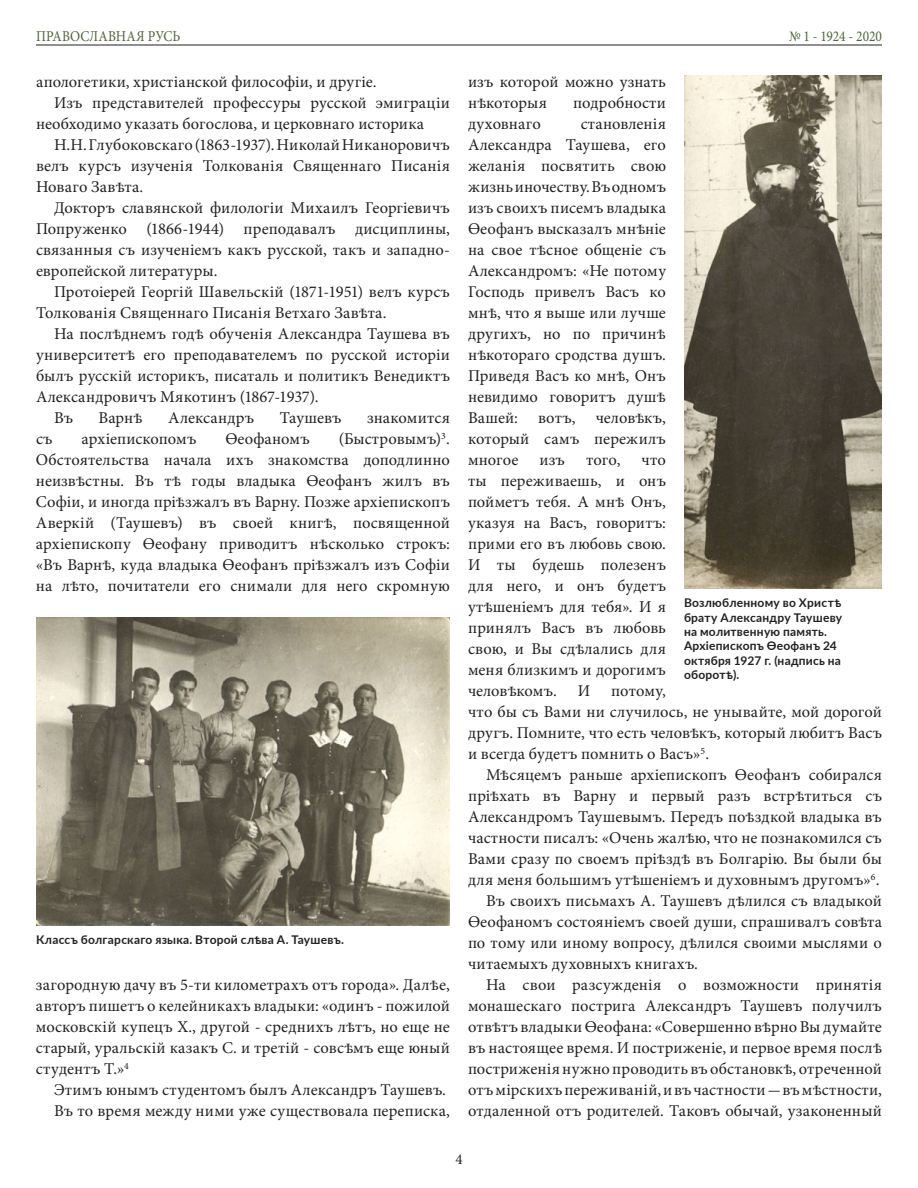
<style>
.page{position:relative;width:918px;height:1188px;background:#fff}
.page>*{position:absolute;margin:0;border:0;box-sizing:border-box;transform-origin:0 0}
.t1{font:16.5px/21px "Minion Pro";letter-spacing:.01em;color:#231f20;text-align:justify}
.t2{font:15px "Minion Pro";color:#4d653c;scale:.9 1}
.t3{font:15px "Minion Pro";color:#231f20}
.t4{font:700 12px/14.4px "Lato";letter-spacing:.02em;color:#231f20}
</style>
<div class="page">
<img style="left:36px;top:618px;width:414px;height:307px">
<img style="left:684px;top:75px;width:198px;height:513px">
<hr style="left:36px;top:45px;width:846px;height:1px;background:#231f20">
<p class="t2" style="left:36px;top:26px;width:162px">ПРАВОСЛАВНАЯ РУСЬ</p>
<p class="t2" style="left:789px;top:26px;width:105px">№ 1 - 1924 - 2020</p>
<p class="t1" style="left:36px;top:71px;width:342px">апологетики, христіанской философіи, и другіе.</p>
<p class="t1" style="left:54px;top:92px;width:397px">Изъ представителей профессуры русской эмиграціи</p>
<p class="t1" style="left:36px;top:113px;width:390px">необходимо указать богослова, и церковнаго историка</p>
<p class="t1" style="left:54px;top:134px;width:397px">Н.Н. Глубоковскаго (1863-1937). Николай Никаноровичъ</p>
<p class="t1" style="left:36px;top:155px;width:415px">велъ курсъ изученія Толкованія Священнаго Писанія</p>
<p class="t1" style="left:36px;top:176px;width:109px">Новаго Завѣта.</p>
<p class="t1" style="left:54px;top:197px;width:397px">Докторъ славянской филологіи Михаилъ Георгіевичъ</p>
<p class="t1" style="left:36px;top:218px;width:416px">Попруженко (1866-1944) преподавалъ дисциплины,</p>
<p class="t1" style="left:36px;top:239px;width:416px">связанныя съ изученіемъ какъ русской, такъ и западно-</p>
<p class="t1" style="left:36px;top:260px;width:183px">европейской литературы.</p>
<p class="t1" style="left:54px;top:281px;width:397px">Протоіерей Георгій Шавельскій (1871-1951) велъ курсъ</p>
<p class="t1" style="left:36px;top:302px;width:352px">Толкованія Священнаго Писанія Ветхаго Завѣта.</p>
<p class="t1" style="left:54px;top:323px;width:397px">На послѣднемъ годѣ обученія Александра Таушева въ</p>
<p class="t1" style="left:36px;top:344px;width:415px">университетѣ его преподавателемъ по русской исторіи</p>
<p class="t1" style="left:36px;top:365px;width:416px">былъ русскій историкъ, писаталь и политикъ Венедиктъ</p>
<p class="t1" style="left:36px;top:386px;width:284px">Александровичъ Мякотинъ (1867-1937).</p>
<p class="t1" style="left:54px;top:407px;width:21px">Въ</p>
<p class="t1" style="left:99px;top:407px;width:45px">Варнѣ</p>
<p class="t1" style="left:168px;top:407px;width:88px">Александръ</p>
<p class="t1" style="left:280px;top:407px;width:63px">Таушевъ</p>
<p class="t1" style="left:367px;top:407px;width:84px">знакомится</p>
<p class="t1" style="left:36px;top:428px;width:18px">съ</p>
<p class="t1" style="left:82px;top:428px;width:116px">архіепископомъ</p>
<p class="t1" style="left:225px;top:428px;width:86px">Ѳеофаномъ</p>
<p class="t1" style="left:36px;top:428px;width:416px;text-indent:303px">(Быстровымъ)<sup>3</sup>.<br>Обстоятельства начала ихъ знакомства доподлинно неизвѣстны. Въ тѣ годы владыка Ѳеофанъ жилъ въ Софіи, и иногда пріѣзжалъ въ Варну. Позже архіепископъ Аверкій (Таушевъ) въ своей книгѣ, посвященной архіепископу Ѳеофану приводитъ нѣсколько строкъ: «Въ Варнѣ, куда владыка Ѳеофанъ пріѣзжалъ изъ Софіи на лѣто, почитатели его снимали для него скромную</p>
<p class="t4" style="left:36px;top:932px;width:309px">Классъ болгарскаго языка. Второй слѣва А. Таушевъ.</p>
<p class="t1" style="left:36px;top:974px;width:416px">загородную дачу въ 5-ти километрахъ отъ города». Далѣе, авторъ пишетъ о келейникахъ владыки: «одинъ - пожилой московскій купецъ Х., другой - среднихъ лѣтъ, но еще не старый, уральскій казакъ С. и третій - совсѣмъ еще юный студентъ Т.»<sup>4</sup></p>
<p class="t1" style="left:54px;top:1079px;width:397px">Этимъ юнымъ студентомъ былъ Александръ Таушевъ.<br>Въ то время между ними уже существовала переписка,</p>
<p class="t1" style="left:468px;top:71px;width:199px">изъ которой можно узнать нѣкоторыя</p>
<p class="t1" style="left:573px;top:92px;width:94px">подробности</p>
<p class="t1" style="left:468px;top:113px;width:200px;text-indent:113px">становленія Александра Таушева, его желанія посвятить свою жизнь иночеству. Въ одномъ изъ своихъ писемъ владыка Ѳеофанъ высказалъ мнѣніе на свое тѣсное общеніе съ Александромъ: «Не потому Господь привелъ Васъ ко мнѣ, что я выше или лучше другихъ, но по причинѣ нѣкотораго сродства душъ.<br>Приведя Васъ ко мнѣ, Онъ невидимо говоритъ душѣ Вашей: вотъ, человѣкъ, который самъ пережилъ многое</p>
<p class="t1" style="left:468px;top:113px;width:74px">духовнаго</p>
<p class="t1" style="left:468px;top:449px;width:200px;text-indent:174px">что ты переживаешь, и онъ пойметъ тебя. А мнѣ Онъ, указуя на Васъ, говоритъ: прими его въ любовь свою.<br>И ты будешь полезенъ для него, и онъ будетъ утѣшеніемъ для тебя». И я принялъ Васъ въ любовь свою, и Вы сдѣлались для меня близкимъ и дорогимъ человѣкомъ.</p>
<p class="t1" style="left:539px;top:449px;width:27px">изъ</p>
<p class="t1" style="left:586px;top:449px;width:36px">того,</p>
<p class="t4" style="left:684px;top:595px;width:160px">Возлюбленному во Христѣ брату Александру Таушеву на молитвенную память.<br>Архіепископъ Ѳеофанъ 24 октября 1927 г. (надпись на оборотѣ).</p>
<p class="t1" style="left:578px;top:680px;width:14px">И</p>
<p class="t1" style="left:468px;top:680px;width:416px;text-align:left;text-indent:143px">потому,<br>что бы съ Вами ни случилось, не унывайте, мой дорогой другъ. Помните, что есть человѣкъ, который любитъ Васъ и всегда будетъ помнить о Васъ»<sup>5</sup>.</p>
<p class="t1" style="left:486px;top:764px;width:398px">Мѣсяцемъ раньше архіепископъ Ѳеофанъ собирался</p>
<p class="t1" style="left:468px;top:785px;width:416px">пріѣхать въ Варну и первый разъ встрѣтиться съ</p>
<p class="t1" style="left:468px;top:806px;width:415px">Александромъ Таушевымъ. Передъ поѣздкой владыка въ</p>
<p class="t1" style="left:468px;top:827px;width:415px">частности писалъ: «Очень жалѣю, что не познакомился съ</p>
<p class="t1" style="left:468px;top:848px;width:415px">Вами сразу по своемъ пріѣздѣ въ Болгарію. Вы были бы</p>
<p class="t1" style="left:468px;top:869px;width:413px">для меня большимъ утѣшеніемъ и духовнымъ другомъ»<sup>6</sup>.</p>
<p class="t1" style="left:486px;top:890px;width:397px">Въ своихъ письмахъ А. Таушевъ дѣлился съ владыкой</p>
<p class="t1" style="left:468px;top:911px;width:415px">Ѳеофаномъ состояніемъ своей души, спрашивалъ совѣта</p>
<p class="t1" style="left:468px;top:932px;width:415px">по тому или иному вопросу, дѣлился своими мыслями о</p>
<p class="t1" style="left:468px;top:953px;width:232px">читаемыхъ духовныхъ книгахъ.</p>
<p class="t1" style="left:486px;top:974px;width:397px">На свои разсужденія о возможности принятія</p>
<p class="t1" style="left:468px;top:995px;width:415px">монашескаго пострига Александръ Таушевъ получилъ</p>
<p class="t1" style="left:468px;top:1016px;width:415px">отвѣтъ владыки Ѳеофана: «Совершенно вѣрно Вы думайте</p>
<p class="t1" style="left:468px;top:1037px;width:416px">въ настоящее время. И постриженіе, и первое время послѣ</p>
<p class="t1" style="left:468px;top:1058px;width:415px">постриженія нужно проводить въ обстановкѣ, отреченной</p>
<p class="t1" style="left:468px;top:1079px;width:415px">отъ мірскихъ переживаній, и въ частности - въ мѣстности,</p>
<p class="t1" style="left:468px;top:1100px;width:415px">отдаленной отъ родителей. Таковъ обычай, узаконенный</p>
<p class="t3" style="left:455px;top:1149px;width:9px">4</p>
</div>
